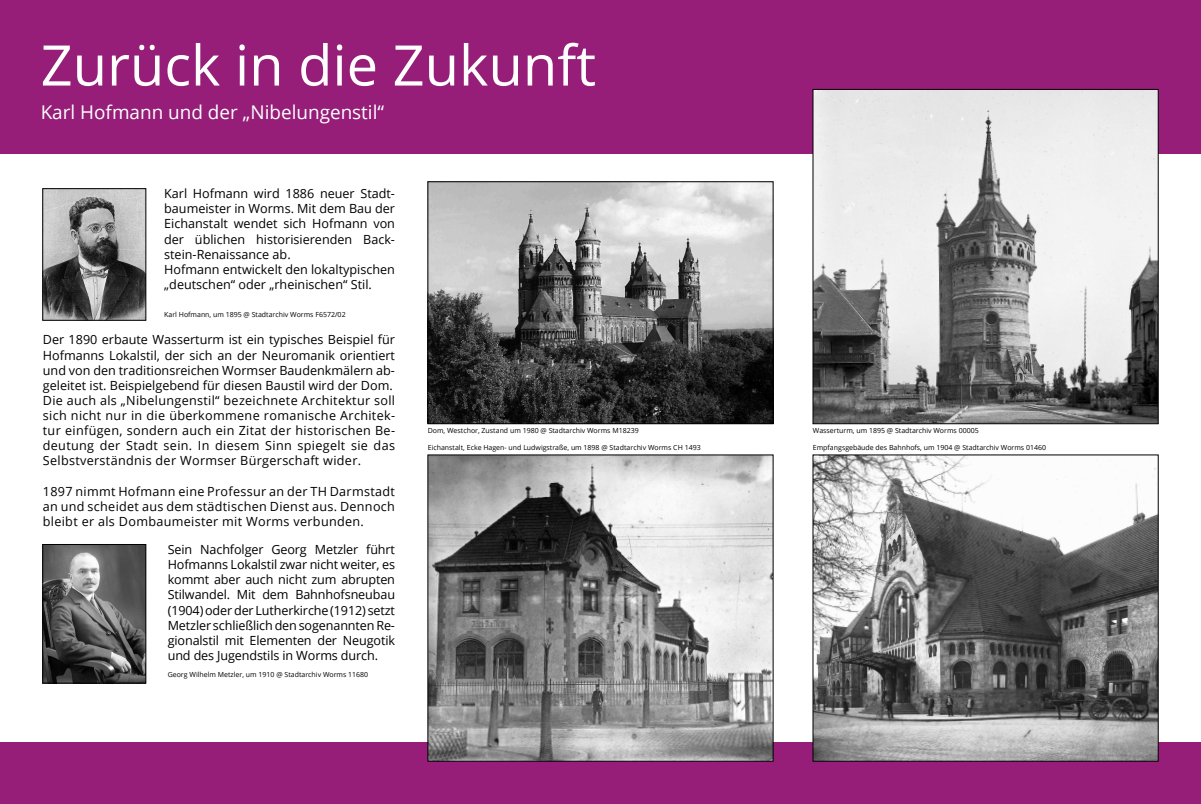
<style>
.page{position:relative;width:1201px;height:804px;background:#fff}
.page>*{position:absolute;margin:0;border:0;box-sizing:border-box;transform-origin:0 0}
.t1{font:56px "Open Sans";color:#fff}
.t2{font:18.9px "Open Sans";color:#fff}
.t3{font:12.6px/15.1px "Open Sans";color:#000;text-align:justify}
.t4{font:12.6px/15.1px "Open Sans";letter-spacing:.025em;color:#000}
.t5{font:7px "Open Sans";color:#000}
</style>
<div class="page">
<div style="left:0;top:742px;width:1200px;height:62px;background:#961e79"></div>
<div style="left:0;top:0;width:1200px;height:154px;background:#961e79"></div>
<img style="left:45px;top:191px;width:99px;height:127px">
<img style="left:45px;top:546px;width:99px;height:135px">
<div style="left:43px;top:544px;width:103px;height:139px;border:1px solid #000"></div>
<img style="left:430px;top:457px;width:341px;height:302px">
<img style="left:815px;top:457px;width:341px;height:302px">
<img style="left:430px;top:184px;width:341px;height:238px">
<div style="left:428px;top:182px;width:345px;height:242px;border:1px solid #000"></div>
<img style="left:815px;top:91px;width:341px;height:331px">
<div style="left:813px;top:89px;width:345px;height:335px;border:1px solid #000"></div>
<p class="t1" style="left:41px;top:27px;width:557px">Zurück in die Zukunft</p>
<p class="t2" style="left:41px;top:99px;width:345px">Karl Hofmann und der „Nibelungenstil“</p>
<p class="t3" style="left:164px;top:186px;width:232px;text-align:left">Karl Hofmann wird 1886 neuer Stadt&shy;baumeister in Worms. Mit dem Bau der Eichanstalt wendet sich Hofmann von der üblichen historisierenden Back&shy;stein-Renaissance ab.<br>Hofmann entwickelt den lokaltypischen „deutschen“ oder „rheinischen“ Stil.</p>
<p class="t5" style="left:164px;top:310px;width:183px">Karl Hofmann, um 1895 @ Stadtarchiv Worms F6572/02</p>
<p class="t4" style="left:43px;top:332px;width:354px">Der 1890 erbaute Wasserturm ist ein typisches Beispiel für Hofmanns Lokalstil, der sich an der Neuromanik orientiert und von den traditionsreichen Wormser Baudenkmälern ab&shy;geleitet ist. Beispielgebend für diesen Baustil wird der Dom.<br>Die auch als „Nibelungenstil“ bezeichnete Architektur soll sich nicht nur in die überkommene romanische Architek&shy;tur einfügen, sondern auch ein Zitat der historischen Be&shy;deutung der Stadt sein. In diesem Sinn spiegelt sie das Selbstverständnis der Wormser Bürgerschaft wider.</p>
<p class="t3" style="left:43px;top:483px;width:353px">1897 nimmt Hofmann eine Professur an der TH Darmstadt an und scheidet aus dem städtischen Dienst aus. Dennoch bleibt er als Dombaumeister mit Worms verbunden.</p>
<p class="t3" style="left:168px;top:541px;width:229px">Sein Nachfolger Georg Metzler führt Hofmanns Lokalstil zwar nicht weiter, es kommt aber auch nicht zum abrupten Stilwandel. Mit dem Bahnhofsneubau (1904) oder der Lutherkirche (1912) setzt Metzler schließlich den sogenannten Re&shy;gionalstil mit Elementen der Neugotik und des Jugendstils in Worms durch.</p>
<p class="t5" style="left:168px;top:669px;width:202px">Georg Wilhelm Metzler, um 1910 @ Stadtarchiv Worms 11680</p>
<p class="t5" style="left:428px;top:426px;width:212px">Dom, Westchor, Zustand um 1980 @ Stadtarchiv Worms M18239</p>
<p class="t5" style="left:813px;top:426px;width:167px">Wasserturm, um 1895 @ Stadtarchiv Worms 00005</p>
<p class="t5" style="left:428px;top:442px;width:274px">Eichanstalt, Ecke Hagen- und Ludwigstraße, um 1898 @ Stadtarchiv Worms CH 1493</p>
<p class="t5" style="left:813px;top:442px;width:235px">Empfangsgebäude des Bahnhofs, um 1904 @ Stadtarchiv Worms 01460</p>
</div>
